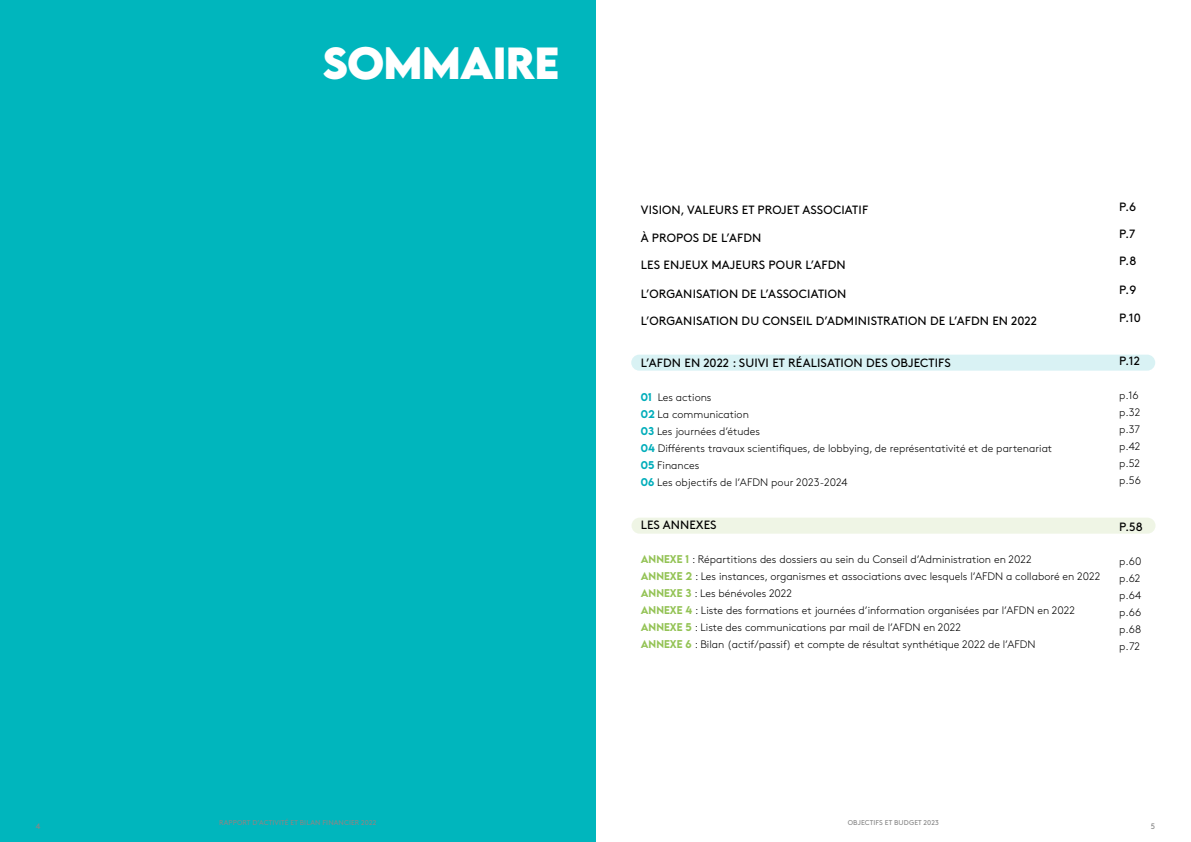
<style>
.page{position:relative;width:1191px;height:842px;background:#fff}
.page>*{position:absolute;margin:0;border:0;box-sizing:border-box;transform-origin:0 0}
.t1{font:700 40px "LEMONMILK";letter-spacing:-.025em;color:#fff}
.t2{font:12px "Brown Pro";letter-spacing:.01em;color:#000}
.t3{font:300 10.8px/17px "Brown Pro";color:#000}
.t4{font:8px "Brown Pro";color:#878787}
.t5{font:7px "Brown Pro";letter-spacing:.015em;color:#878787}
.s1{font-family:"LEMONMILK";font-weight:500;font-size:10px;color:#00adba}
.s2{font-family:"LEMONMILK";font-weight:500;font-size:10px;color:#94c356}
</style>
<div class="page">
<div style="left:0;top:0;width:595px;height:842px;background:#00b6bd"></div>
<div style="left:631px;top:518px;width:524px;height:16px;background:#eff5e5;border-radius:8px"></div>
<div style="left:631px;top:355px;width:524px;height:16px;background:#d9f2f4;border-radius:8px"></div>
<p class="t4" style="left:36px;top:820px;width:6px">4</p>
<h1 class="t1" style="left:322px;top:36px;width:238px">SOMMAIRE</h1>
<p class="t5" style="left:219px;top:817px;width:159px">RAPPORT D’ACTIVITÉ ET BILAN FINANCIER 2022</p>
<p class="t2" style="left:641px;top:201px;width:229px">VISION, VALEURS ET PROJET ASSOCIATIF</p>
<p class="t2" style="left:641px;top:228px;width:122px">À PROPOS DE L’AFDN</p>
<p class="t2" style="left:641px;top:256px;width:206px">LES ENJEUX MAJEURS POUR L’AFDN</p>
<p class="t2" style="left:641px;top:284px;width:207px">L’ORGANISATION DE L’ASSOCIATION</p>
<p class="t2" style="left:641px;top:312px;width:397px">L’ORGANISATION DU CONSEIL D’ADMINISTRATION DE L’AFDN EN 2022</p>
<p class="t2" style="left:641px;top:353px;width:311px">L’AFDN EN 2022 : SUIVI ET RÉALISATION DES OBJECTIFS</p>
<p class="t3" style="left:641px;top:388px;width:413px"><span class="s1">01</span> Les actions<br><span class="s1">02</span> La communication<br><span class="s1">03</span> Les journées d’études<br><span class="s1">04</span> Différents travaux scientifiques, de lobbying, de représentativité et de partenariat <span class="s1">05</span> Finances<br><span class="s1">06</span> Les objectifs de l’AFDN pour 2023-2024</p>
<p class="t2" style="left:641px;top:516px;width:77px">LES ANNEXES</p>
<p class="t3" style="left:641px;top:550px;width:461px"><span class="s2">ANNEXE 1</span> : Répartitions des dossiers au sein du Conseil d’Administration en 2022<br><span class="s2">ANNEXE 2</span> : Les instances, organismes et associations avec lesquels l’AFDN a collaboré en 2022<br><span class="s2">ANNEXE 3</span> : Les bénévoles 2022<br><span class="s2">ANNEXE 4</span> : Liste des formations et journées d’information organisées par l’AFDN en 2022<br><span class="s2">ANNEXE 5</span> : Liste des communications par mail de l’AFDN en 2022<br><span class="s2">ANNEXE 6</span> : Bilan (actif/passif) et compte de résultat synthétique 2022 de l’AFDN</p>
<p class="t2" style="left:1119px;top:197px;width:18px">P.6</p>
<p class="t2" style="left:1119px;top:225px;width:18px">P.7</p>
<p class="t2" style="left:1119px;top:252px;width:18px">P.8</p>
<p class="t2" style="left:1119px;top:281px;width:19px">P.9</p>
<p class="t2" style="left:1119px;top:308px;width:23px">P.10</p>
<p class="t2" style="left:1119px;top:351px;width:22px">P.12</p>
<p class="t3" style="left:1119px;top:386px;width:23px">p.16 p.32 p.37 p.42 p.52 p.56</p>
<p class="t2" style="left:1119px;top:517px;width:25px">P.58</p>
<p class="t3" style="left:1119px;top:552px;width:24px;text-align:justify">p.60 p.62 p.64 p.66 p.68 p.72</p>
<p class="t5" style="left:847px;top:817px;width:93px">OBJECTIFS ET BUDGET 2023</p>
<p class="t4" style="left:1150px;top:820px;width:6px">5</p>
</div>
